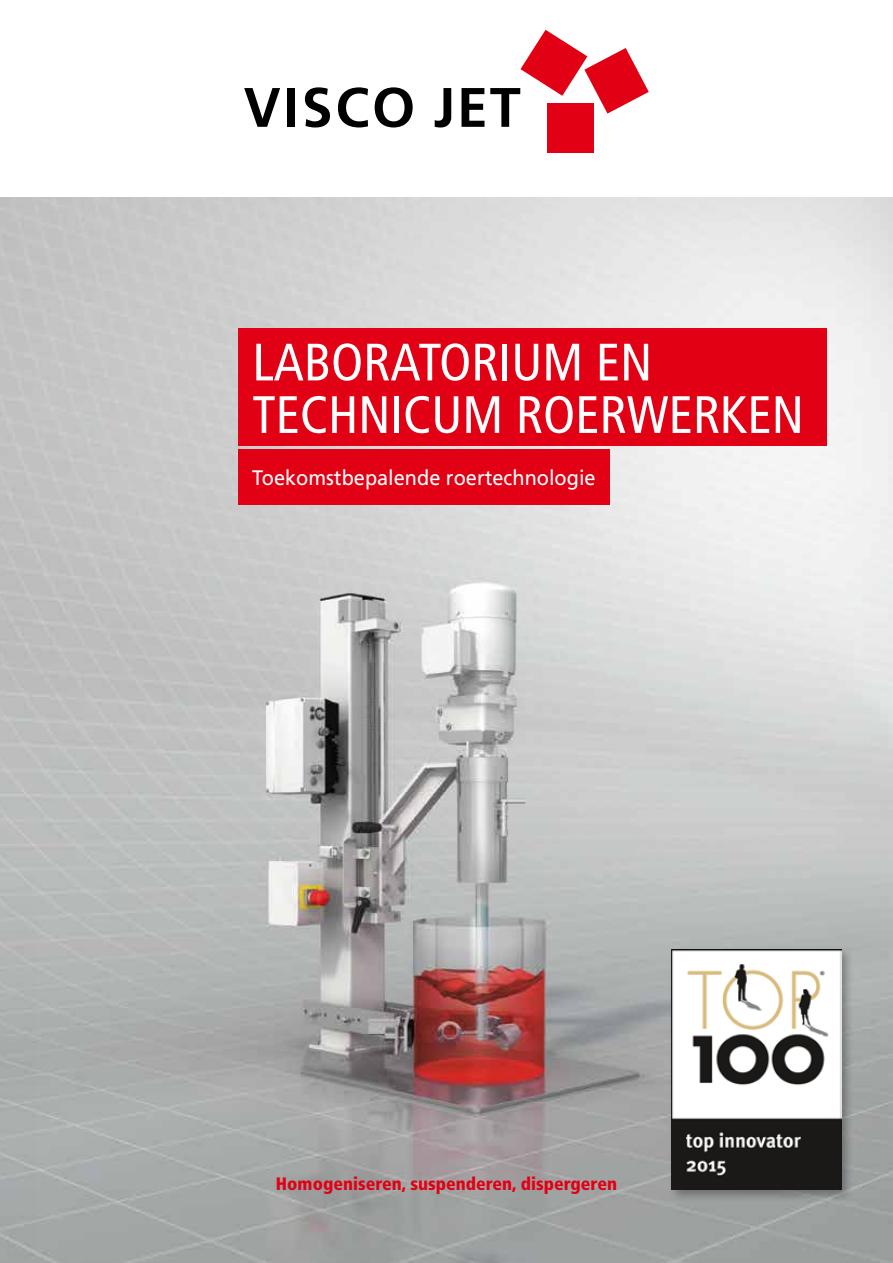
<style>
.page{position:relative;width:893px;height:1263px;background:#fff}
.page>*{position:absolute;margin:0;border:0;box-sizing:border-box;transform-origin:0 0}
.t1{font:condensed 52.5px/52.5px "Frutiger";color:#fff}
.t2{font:21px "Frutiger";color:#fff;scale:.95 1}
.t3{font:900 condensed 18px "Frutiger";color:#e20015}
</style>
<div class="page">
<img style="left:0;top:198px;width:893px;height:1065px">
<div style="left:547px;top:104px;width:46px;height:49px;background:#e20015"></div>
<svg style="left:244px;top:88px;width:36px;height:39px"></svg>
<div style="left:287px;top:88px;width:8px;height:39px;background:#000"></div>
<svg style="left:305px;top:87px;width:25px;height:40px"></svg>
<svg style="left:338px;top:87px;width:30px;height:40px"></svg>
<svg style="left:375px;top:87px;width:38px;height:40px"></svg>
<svg style="left:435px;top:88px;width:16px;height:39px"></svg>
<svg style="left:461px;top:88px;width:23px;height:39px"></svg>
<svg style="left:490px;top:30px;width:159px;height:97px"></svg>
<div style="left:238px;top:328px;width:588px;height:118px;background:#e20015"></div>
<div style="left:238px;top:449px;width:371px;height:55px;background:#e20015"></div>
<div style="left:668px;top:945px;width:186px;height:257px;background:#000;opacity:.3"></div>
<img style="left:672px;top:949px;width:170px;height:241px">
<h1 class="t1" style="left:252px;top:336px;width:553px">LABORATORIUM EN<br>TECHNICUM ROERWERKEN</h1>
<p class="t2" style="left:252px;top:465px;width:363px">Toekomstbepalende roertechnologie</p>
<p class="t3" style="left:276px;top:1173px;width:342px">Homogeniseren, suspenderen, dispergeren</p>
</div>
